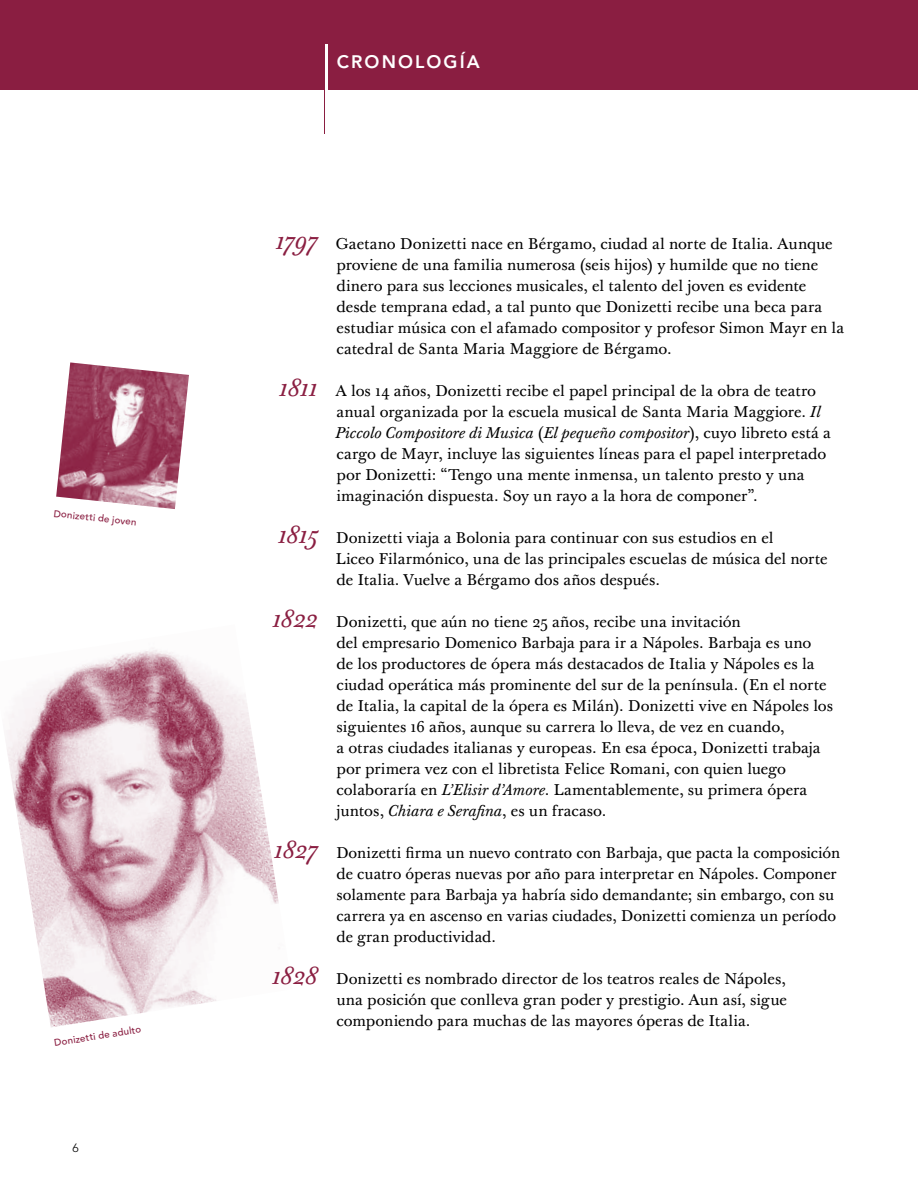
<style>
.page{position:relative;width:918px;height:1188px;background:#fff}
.page>*{position:absolute;margin:0;border:0;box-sizing:border-box;transform-origin:0 0}
.t1{font:300 90px "Avenir";color:#8a1e41;scale:.6 1}
.t2{font:800 18px "Avenir";letter-spacing:.12em;color:#fff}
.t3{font:15.3px/21px "Baskerville Ten Pro";color:#000}
.t4{font:300 12px "Avenir";color:#000}
.t5{font:500 9.75px "Avenir";color:#8a1e41}
.s1{font-style:italic;font-size:24px;color:#8a1e41}
.s2{font-style:italic}
</style>
<div class="page">
<div style="left:0;top:0;width:918px;height:90px;background:#8a1e41"></div>
<img style="left:6px;top:648px;width:273px;height:379px">
<img style="left:56px;top:362px;width:133px;height:147px">
<p class="t5" style="left:55px;top:508px;width:84px;rotate:6deg">Donizetti de joven</p>
<p class="t5" style="left:54px;top:1037px;width:89px;rotate:-9deg">Donizetti de adulto</p>
<p class="t4" style="left:72px;top:1141px;width:8px">6</p>
<h1 class="t1" style="left:320px;top:27px;width:21px">|</h1>
<p class="t2" style="left:337px;top:51px;width:145px">CRONOLOGÍA</p>
<p class="t3" style="left:336px;top:234px;width:509px;text-indent:-61px"><span class="s1">1797</span> Gaetano Donizetti nace en Bérgamo, ciudad al norte de Italia. Aunque proviene de una familia numerosa (seis hijos) y humilde que no tiene dinero para sus lecciones musicales, el talento del joven es evidente desde temprana edad, a tal punto que Donizetti recibe una beca para estudiar música con el afamado compositor y profesor Simon Mayr en la catedral de Santa Maria Maggiore de Bérgamo.</p>
<p class="t3" style="left:336px;top:381px;width:497px;text-indent:-57px"><span class="s1">1811</span> A los 14 años, Donizetti recibe el papel principal de la obra de teatro anual organizada por la escuela musical de Santa Maria Maggiore. <span class="s2">Il Piccolo Compositore di Musica</span> (<span class="s2">El pequeño compositor</span>), cuyo libreto está a cargo de Mayr, incluye las siguientes líneas para el papel interpretado por Donizetti: “Tengo una mente inmensa, un talento presto y una imaginación dispuesta. Soy un rayo a la hora de componer”.</p>
<p class="t3" style="left:336px;top:528px;width:494px;text-indent:-58px"><span class="s1">1815</span> Donizetti viaja a Bolonia para continuar con sus estudios en el<br>Liceo Filarmónico, una de las principales escuelas de música del norte de Italia. Vuelve a Bérgamo dos años después.</p>
<p class="t3" style="left:336px;top:612px;width:498px;text-indent:-64px"><span class="s1">1822</span> Donizetti, que aún no tiene 25 años, recibe una invitación<br>del empresario Domenico Barbaja para ir a Nápoles. Barbaja es uno<br>de los productores de ópera más destacados de Italia y Nápoles es la ciudad operática más prominente del sur de la península. (En el norte de Italia, la capital de la ópera es Milán). Donizetti vive en Nápoles los siguientes 16 años, aunque su carrera lo lleva, de vez en cuando,<br>a otras ciudades italianas y europeas. En esa época, Donizetti trabaja por primera vez con el libretista Felice Romani, con quien luego colaboraría en <span class="s2">L’Elisir d’Amore</span>. Lamentablemente, su primera ópera juntos, <span class="s2">Chiara e Serafina</span>, es un fracaso.</p>
<p class="t3" style="left:337px;top:843px;width:505px;text-indent:-63px"><span class="s1">1827</span> Donizetti firma un nuevo contrato con Barbaja, que pacta la composición de cuatro óperas nuevas por año para interpretar en Nápoles. Componer solamente para Barbaja ya habría sido demandante; sin embargo, con su carrera ya en ascenso en varias ciudades, Donizetti comienza un período de gran productividad.</p>
<p class="t3" style="left:336px;top:969px;width:452px;text-align:justify;text-indent:-65px"><span class="s1">1828</span> Donizetti es nombrado director de los teatros reales de Nápoles, una posición que conlleva gran poder y prestigio. Aun así, sigue componiendo para muchas de las mayores óperas de Italia.</p>
</div>
